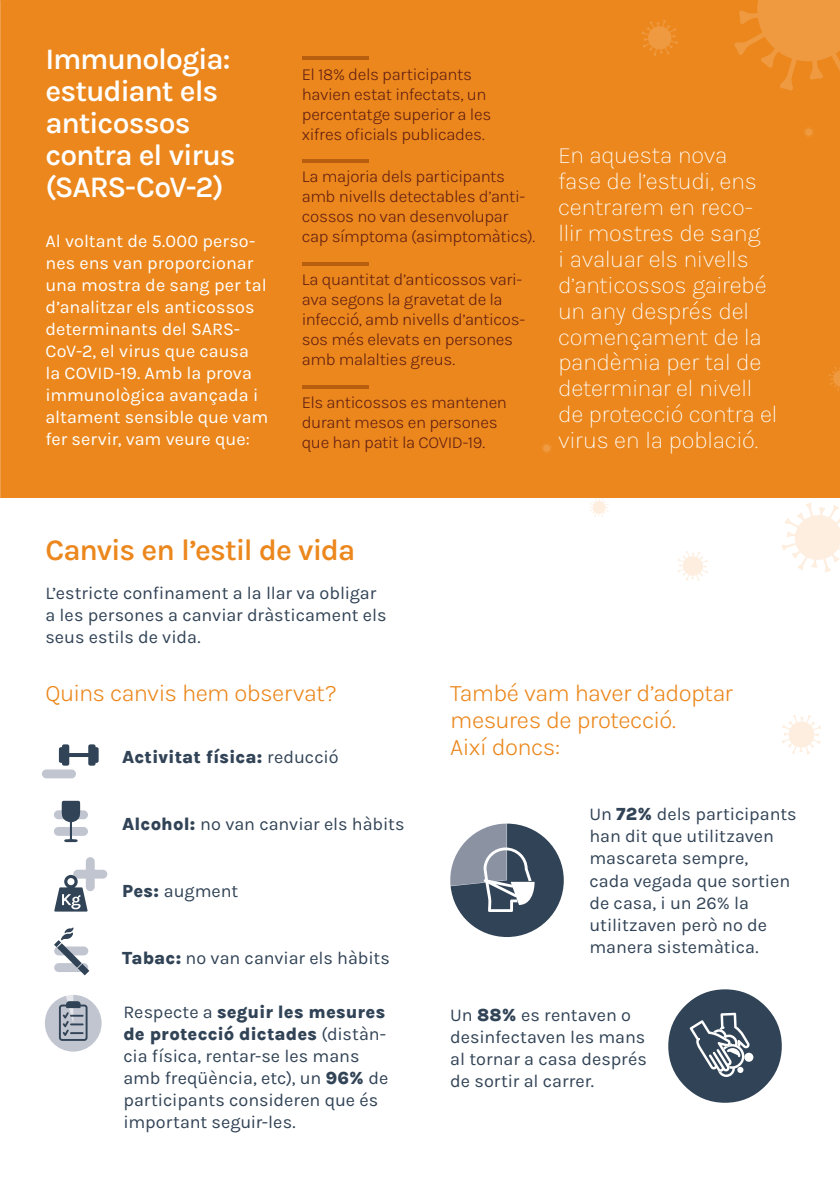
<style>
.page{position:relative;width:840px;height:1191px;background:#fff}
.page>*{position:absolute;margin:0;border:0;box-sizing:border-box;transform-origin:0 0}
.titulet{font:600 30px/32px "Karla";letter-spacing:-.035em;color:#fff}
.titulet-2{font:600 30px "Karla";letter-spacing:-.035em;color:#eb871c}
.text_seguit{font:200 24px/25.8px "Karla";letter-spacing:-.015em;color:#fff}
.Gràfics{font:300 24px/27px "Karla";letter-spacing:-.025em;color:#eb871c}
.text_seguit-2{font:18px/22px "Karla";color:#314356}
.text_seguit-3{font:18px/22px "Karla";color:#fff}
.text_seguit-4{font:800 18px "Karla";color:#314356}
.text_seguit-5{font:300 17px/20px "Karla";letter-spacing:-.02em;color:#621e12}
.s1{font-weight:400}
.s2{font-weight:800}
</style>
<div class="page">
<div style="left:0;top:0;width:839px;height:498px;background:#eb871c"></div>
<svg style="left:782px;top:715px;width:38px;height:39px"></svg>
<svg style="left:589px;top:497px;width:19px;height:20px"></svg>
<svg style="left:678px;top:551px;width:29px;height:30px"></svg>
<svg style="left:782px;top:503px;width:57px;height:69px"></svg>
<svg style="left:734px;top:0;width:105px;height:91px"></svg>
<svg style="left:641px;top:20px;width:36px;height:36px"></svg>
<svg style="left:803px;top:127px;width:11px;height:11px"></svg>
<svg style="left:541px;top:443px;width:11px;height:11px"></svg>
<svg style="left:829px;top:367px;width:10px;height:24px"></svg>
<div style="left:73px;top:869px;width:34px;height:9px;background:#c1c5d0;border-radius:4px"></div>
<div style="left:86px;top:857px;width:9px;height:34px;background:#c1c5d0;border-radius:4px"></div>
<div style="left:54px;top:810px;width:34px;height:9px;background:#c1c5d0;border-radius:4px"></div>
<div style="left:54px;top:827px;width:34px;height:9px;background:#c1c5d0;border-radius:4px"></div>
<div style="left:54px;top:946px;width:34px;height:9px;background:#c1c5d0;border-radius:4px"></div>
<div style="left:54px;top:963px;width:34px;height:9px;background:#c1c5d0;border-radius:4px"></div>
<hr style="left:301px;top:56px;width:67px;height:4px;background:#b75f0e">
<hr style="left:301px;top:159px;width:67px;height:3px;background:#b75f0e">
<hr style="left:301px;top:262px;width:67px;height:3px;background:#b75f0e">
<hr style="left:301px;top:385px;width:67px;height:3px;background:#b75f0e">
<svg style="left:61px;top:801px;width:19px;height:41px"></svg>
<svg style="left:668px;top:989px;width:113px;height:113px"></svg>
<svg style="left:450px;top:823px;width:113px;height:114px"></svg>
<svg style="left:59px;top:744px;width:40px;height:21px"></svg>
<svg style="left:54px;top:875px;width:34px;height:36px"></svg>
<svg style="left:61px;top:927px;width:12px;height:13px"></svg>
<svg style="left:57px;top:943px;width:24px;height:24px"></svg>
<svg style="left:54px;top:940px;width:7px;height:7px"></svg>
<svg style="left:78px;top:964px;width:11px;height:11px"></svg>
<svg style="left:45px;top:995px;width:57px;height:56px"></svg>
<div style="left:42px;top:769px;width:34px;height:9px;background:#c1c5d0;border-radius:4px"></div>
<p class="titulet" style="left:45px;top:42px;width:192px">Immunologia: estudiant els anticossos contra el virus (SARS-CoV-2)</p>
<p class="text_seguit-3" style="left:45px;top:230px;width:224px">Al voltant de 5.000 perso&shy;nes ens van proporcionar una mostra de sang per tal d’analitzar els anticossos determinants del SARS-<br>CoV-2, el virus que causa la COVID-19. Amb la prova immunològica avançada i altament sensible que vam fer servir, vam veure que:</p>
<p class="text_seguit-5" style="left:301px;top:63px;width:191px">El 18% dels participants havien estat infectats, un percentatge superior a les xifres oficials publicades.</p>
<p class="text_seguit-5" style="left:301px;top:166px;width:235px">La majoria dels participants amb nivells detectables d’anti&shy;cossos no van desenvolupar cap símptoma (asimptomàtics).</p>
<p class="text_seguit-5" style="left:301px;top:269px;width:225px">La quantitat d’anticossos vari&shy;ava segons la gravetat de la infecció, amb nivells d’anticos&shy;sos més elevats en persones amb malalties greus.</p>
<p class="text_seguit-5" style="left:301px;top:392px;width:207px">Els anticossos es mantenen durant mesos en persones que han patit la COVID-19.</p>
<p class="text_seguit" style="left:557px;top:141px;width:221px">En aquesta nova<br>fase de l’estudi, ens centrarem en reco&shy;llir mostres de sang<br>i avaluar els nivells d’anticossos gairebé un any després del començament de la pandèmia per tal de determinar el nivell de protecció contra el virus en la població.</p>
<p class="titulet-2" style="left:45px;top:530px;width:311px">Canvis en l’estil de vida</p>
<p class="text_seguit-2" style="left:45px;top:581px;width:342px">L’estricte confinament a la llar va obligar a les persones a canviar dràsticament els seus estils de vida.</p>
<p class="Gràfics" style="left:45px;top:679px;width:293px">Quins canvis hem observat?</p>
<p class="Gràfics" style="left:450px;top:679px;width:284px">També vam haver d’adoptar mesures de protecció.<br>Així doncs:</p>
<p class="text_seguit-4" style="left:122px;top:745px;width:218px">Activitat física: <span class="s1">reducció</span></p>
<p class="text_seguit-2" style="left:122px;top:812px;width:284px"><span class="s2">Alcohol:</span> no van canviar els hàbits</p>
<p class="text_seguit-2" style="left:122px;top:879px;width:117px"><span class="s2">Pes:</span> augment</p>
<p class="text_seguit-2" style="left:122px;top:946px;width:269px"><span class="s2">Tabac:</span> no van canviar els hàbits</p>
<p class="text_seguit-2" style="left:589px;top:803px;width:209px">Un <span class="s2">72%</span> dels participants han dit que utilitzaven mascareta sempre,<br>cada vegada que sortien de casa, i un 26% la utilitzaven però no de manera sistemàtica.</p>
<p class="text_seguit-2" style="left:123px;top:1000px;width:266px">Respecte a <span class="s2">seguir les mesures de protecció dictades</span> (distàn&shy;cia física, rentar-se les mans amb freqüència, etc), un <span class="s2">96%</span> de participants consideren que és important seguir-les.</p>
<p class="text_seguit-2" style="left:450px;top:1003px;width:198px">Un <span class="s2">88%</span> es rentaven o desinfectaven les mans al tornar a casa després de sortir al carrer.</p>
</div>
